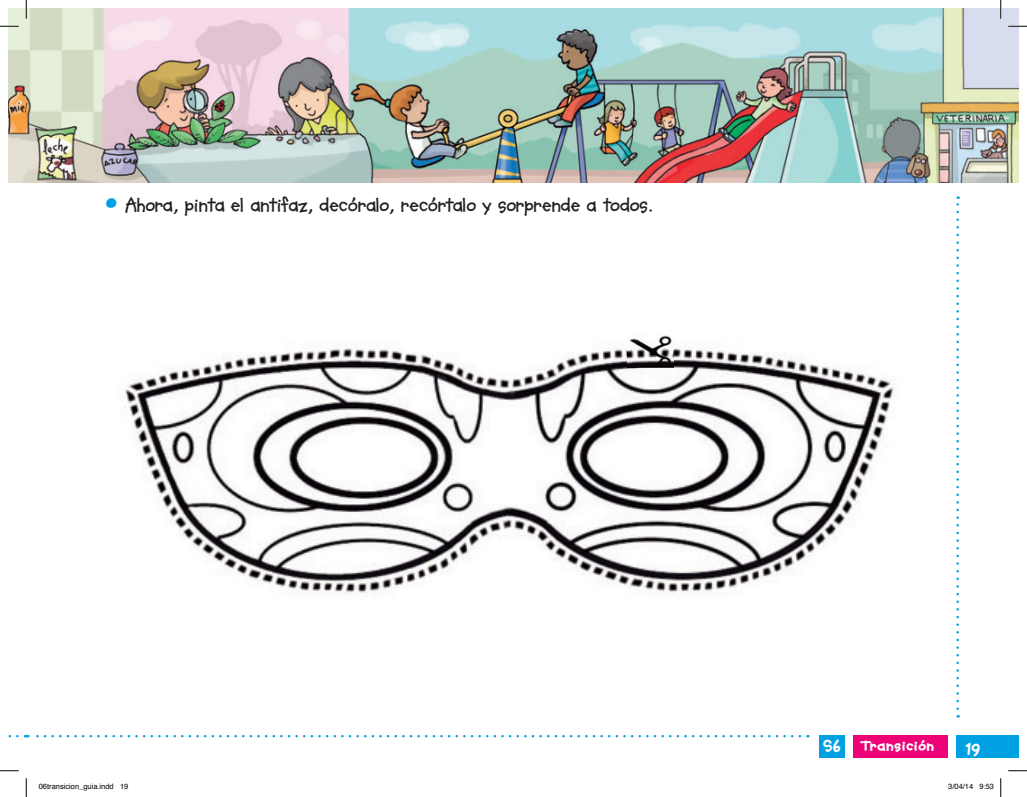
<style>
.page{position:relative;width:1027px;height:797px;background:#fff}
.page>*{position:absolute;margin:0;border:0;box-sizing:border-box;transform-origin:0 0}
.t1{font:700 20px "Soupbone OT";letter-spacing:-.005em;color:#231f20}
.t2{font:800 17.5px "Soupbone OT";color:#fff}
.t3{font:800 15px "Soupbone OT";letter-spacing:.02em;color:#fff;scale:1.1 1}
.t4{font:7.5px "Helvetica";color:#000}
.s1{color:#00a1e3}
.s2{font-size:17.5px}
</style>
<div class="page">
<img style="left:9px;top:9px;width:1009px;height:173px">
<div style="left:853px;top:735px;width:95px;height:22px;background:#ed0277"></div>
<div style="left:956px;top:735px;width:62px;height:22px;background:#00a1e3"></div>
<div style="left:819px;top:735px;width:25px;height:22px;background:#00a1e3"></div>
<svg style="left:956px;top:196px;width:3px;height:512px"></svg>
<svg style="left:25px;top:735px;width:775px;height:2px"></svg>
<img style="left:123px;top:344px;width:773px;height:252px">
<img style="left:627px;top:335px;width:46px;height:32px">
<svg style="left:0;top:25px;width:19px;height:2px"></svg>
<svg style="left:1008px;top:25px;width:19px;height:2px"></svg>
<svg style="left:0;top:770px;width:19px;height:1px"></svg>
<svg style="left:1008px;top:770px;width:19px;height:1px"></svg>
<svg style="left:25px;top:0;width:2px;height:19px"></svg>
<svg style="left:25px;top:778px;width:2px;height:19px"></svg>
<svg style="left:1000px;top:0;width:1px;height:19px"></svg>
<svg style="left:1000px;top:778px;width:1px;height:19px"></svg>
<p class="t1" style="left:104px;top:193px;width:551px"><span class="s1">•</span> Ahora, pinta el antifaz, decóralo, recórtalo y sorprende a todos.</p>
<p class="t3" style="left:823px;top:737px;width:103px"><span class="s2">S6</span> Transición</p>
<p class="t2" style="left:965px;top:737px;width:17px">19</p>
<p class="t4" style="left:39px;top:781px;width:91px">06transicion_guia.indd 19</p>
<p class="t4" style="left:948px;top:781px;width:47px">3/04/14 9:53</p>
</div>
